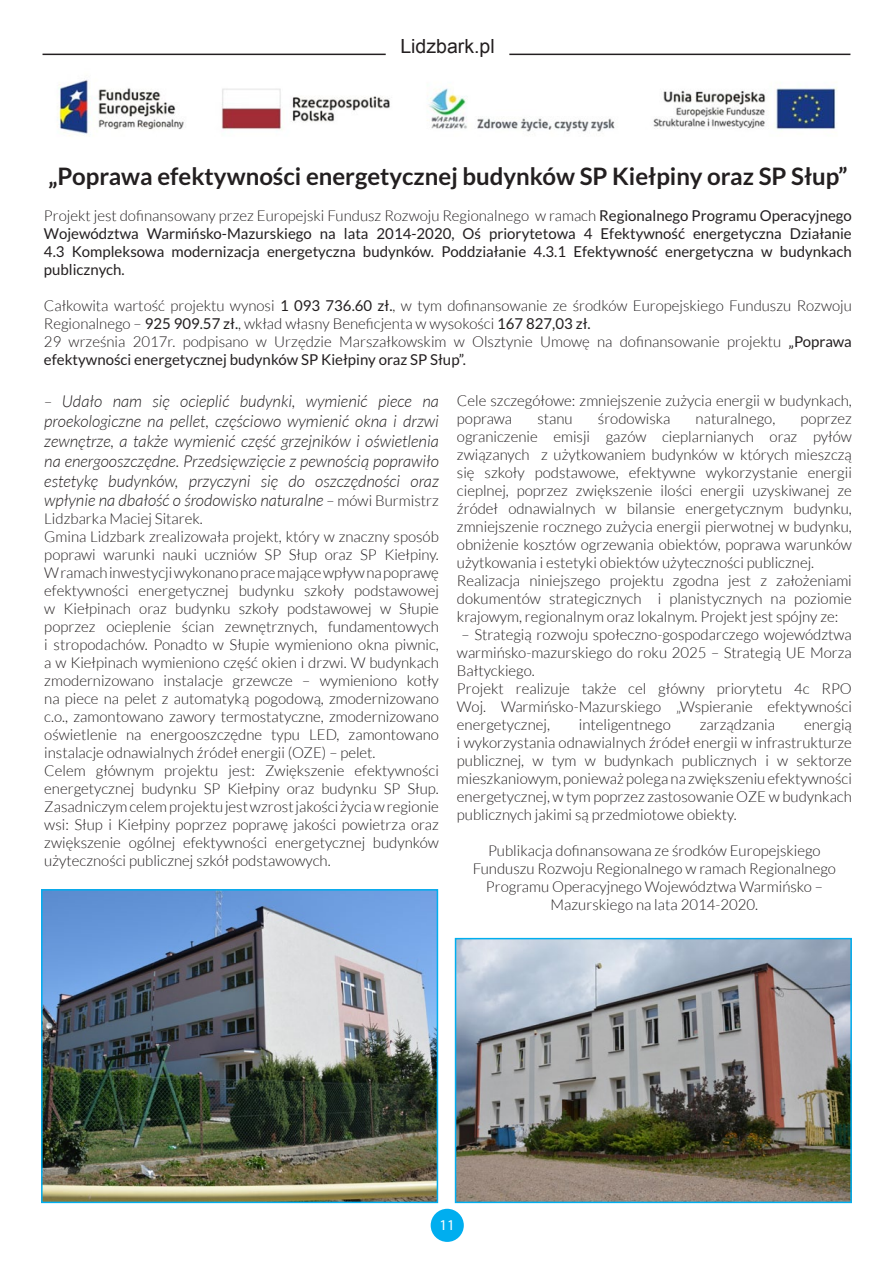
<style>
.page{position:relative;width:893px;height:1263px;background:#fff}
.page>*{position:absolute;margin:0;border:0;box-sizing:border-box;transform-origin:0 0}
.t1{font:700 24px "Lato";color:#231f20}
.t2{font:19.5px "Arial";color:#231f20}
.t3{font:italic 300 16.5px/19.8px "Lato";color:#231f20;text-align:justify}
.t4{font:300 15px/18px "Lato";color:#231f20}
.t5{font:15px/18px "Lato";color:#231f20;text-align:justify}
.t6{font:15px "Myriad Pro";color:#fff}
.s1{font-weight:300}
.s2{font-weight:400}
.s3{font-style:normal;font-size:15px}
</style>
<div class="page">
<hr style="left:43px;top:54px;width:343px;height:1px;background:#231f20">
<hr style="left:509px;top:54px;width:341px;height:1px;background:#231f20">
<div style="left:431px;top:1209px;width:33px;height:33px;background:#00aeef;border-radius:50%"></div>
<img style="left:57px;top:80px;width:780px;height:56px">
<img style="left:458px;top:941px;width:391px;height:259px">
<div style="left:455px;top:938px;width:397px;height:265px;border:2px solid #00aeef"></div>
<img style="left:44px;top:892px;width:391px;height:308px">
<div style="left:41px;top:889px;width:397px;height:314px;border:2px solid #00aeef"></div>
<h2 class="t2" style="left:400px;top:33px;width:96px">Lidzbark.pl</h2>
<h1 class="t1" style="left:48px;top:163px;width:801px">„Poprawa efektywności energetycznej budynków SP Kiełpiny oraz SP Słup”</h1>
<p class="t5" style="left:44px;top:207px;width:809px"><span class="s1">Projekt jest dofinansowany przez Europejski Fundusz Rozwoju Regionalnego w ramach</span> Regionalnego Programu Operacyjnego Województwa Warmińsko-Mazurskiego na lata 2014-2020, Oś priorytetowa 4 Efektywność energetyczna Działanie 4.3 Kompleksowa modernizacja energetyczna budynków. Poddziałanie 4.3.1 Efektywność energetyczna w budynkach publicznych.</p>
<p class="t4" style="left:44px;top:297px;width:809px">Całkowita wartość projektu wynosi <span class="s2">1 093 736.60 zł.</span>, w tym dofinansowanie ze środków Europejskiego Funduszu Rozwoju Regionalnego – <span class="s2">925 909.57 zł.</span>, wkład własny Beneficjenta w wysokości <span class="s2">167 827,03 zł.<br></span>29 września 2017r. podpisano w Urzędzie Marszałkowskim w Olsztynie Umowę na dofinansowanie projektu <span class="s2">„Poprawa efektywności energetycznej budynków SP Kiełpiny oraz SP Słup”.</span></p>
<p class="t3" style="left:44px;top:392px;width:396px"><span class="s3">–</span> Udało nam się ocieplić budynki, wymienić piece na proekologiczne na pellet, częściowo wymienić okna i drzwi zewnętrze, a także wymienić część grzejników i oświetlenia na energooszczędne. Przedsięwzięcie z pewnością poprawiło estetykę budynków, przyczyni się do oszczędności oraz wpłynie na dbałość o środowisko naturalne <span class="s3">– mówi Burmistrz</span></p>
<p class="t4" style="left:44px;top:510px;width:396px">Lidzbarka Maciej Sitarek.<br>Gmina Lidzbark zrealizowała projekt, który w znaczny sposób poprawi warunki nauki uczniów SP Słup oraz SP Kiełpiny.<br>W ramach inwestycji wykonano prace mające wpływ na poprawę efektywności energetycznej budynku szkoły podstawowej w Kiełpinach oraz budynku szkoły podstawowej w Słupie poprzez ocieplenie ścian zewnętrznych, fundamentowych i stropodachów. Ponadto w Słupie wymieniono okna piwnic, a w Kiełpinach wymieniono część okien i drzwi. W budynkach zmodernizowano instalacje grzewcze – wymieniono kotły na piece na pelet z automatyką pogodową, zmodernizowano c.o., zamontowano zawory termostatyczne, zmodernizowano oświetlenie na energooszczędne typu LED, zamontowano instalacje odnawialnych źródeł energii (OZE) – pelet.<br>Celem głównym projektu jest: Zwiększenie efektywności energetycznej budynku SP Kiełpiny oraz budynku SP Słup.<br>Zasadniczym celem projektu jest wzrost jakości życia w regionie wsi: Słup i Kiełpiny poprzez poprawę jakości powietrza oraz zwiększenie ogólnej efektywności energetycznej budynków użyteczności publicznej szkół podstawowych.</p>
<p class="t4" style="left:457px;top:392px;width:396px">Cele szczegółowe: zmniejszenie zużycia energii w budynkach, poprawa</p>
<p class="t4" style="left:537px;top:410px;width:37px">stanu</p>
<p class="t4" style="left:598px;top:410px;width:74px">środowiska</p>
<p class="t4" style="left:696px;top:410px;width:81px">naturalnego,</p>
<p class="t4" style="left:457px;top:410px;width:396px;text-indent:344px">poprzez ograniczenie emisji gazów cieplarnianych oraz pyłów związanych z użytkowaniem budynków w których mieszczą się szkoły podstawowe, efektywne wykorzystanie energii cieplnej, poprzez zwiększenie ilości energii uzyskiwanej ze źródeł odnawialnych w bilansie energetycznym budynku, zmniejszenie rocznego zużycia energii pierwotnej w budynku, obniżenie kosztów ogrzewania obiektów, poprawa warunków użytkowania i estetyki obiektów użyteczności publicznej.<br>Realizacja niniejszego projektu zgodna jest z założeniami dokumentów strategicznych i planistycznych na poziomie krajowym, regionalnym oraz lokalnym. Projekt jest spójny ze:</p>
<p class="t4" style="left:457px;top:626px;width:396px;text-indent:5px">– Strategią rozwoju społeczno-gospodarczego województwa warmińsko-mazurskiego do roku 2025 – Strategią UE Morza Bałtyckiego.<br>Projekt realizuje także cel główny priorytetu 4c RPO Woj. Warmińsko-Mazurskiego „Wspieranie efektywności energetycznej,</p>
<p class="t4" style="left:579px;top:716px;width:93px">inteligentnego</p>
<p class="t4" style="left:700px;top:716px;width:77px">zarządzania</p>
<p class="t4" style="left:457px;top:716px;width:396px;text-align:justify;text-indent:347px">energią i wykorzystania odnawialnych źródeł energii w infrastrukturze publicznej, w tym w budynkach publicznych i w sektorze mieszkaniowym, ponieważ polega na zwiększeniu efektywności energetycznej, w tym poprzez zastosowanie OZE w budynkach publicznych jakimi są przedmiotowe obiekty.</p>
<p class="t4" style="left:473px;top:842px;width:365px;text-align:center">Publikacja dofinansowana ze środków Europejskiego Funduszu Rozwoju Regionalnego w ramach Regionalnego Programu Operacyjnego Województwa Warmińsko – Mazurskiego na lata 2014-2020.</p>
<p class="t6" style="left:439px;top:1215px;width:17px">11</p>
</div>
